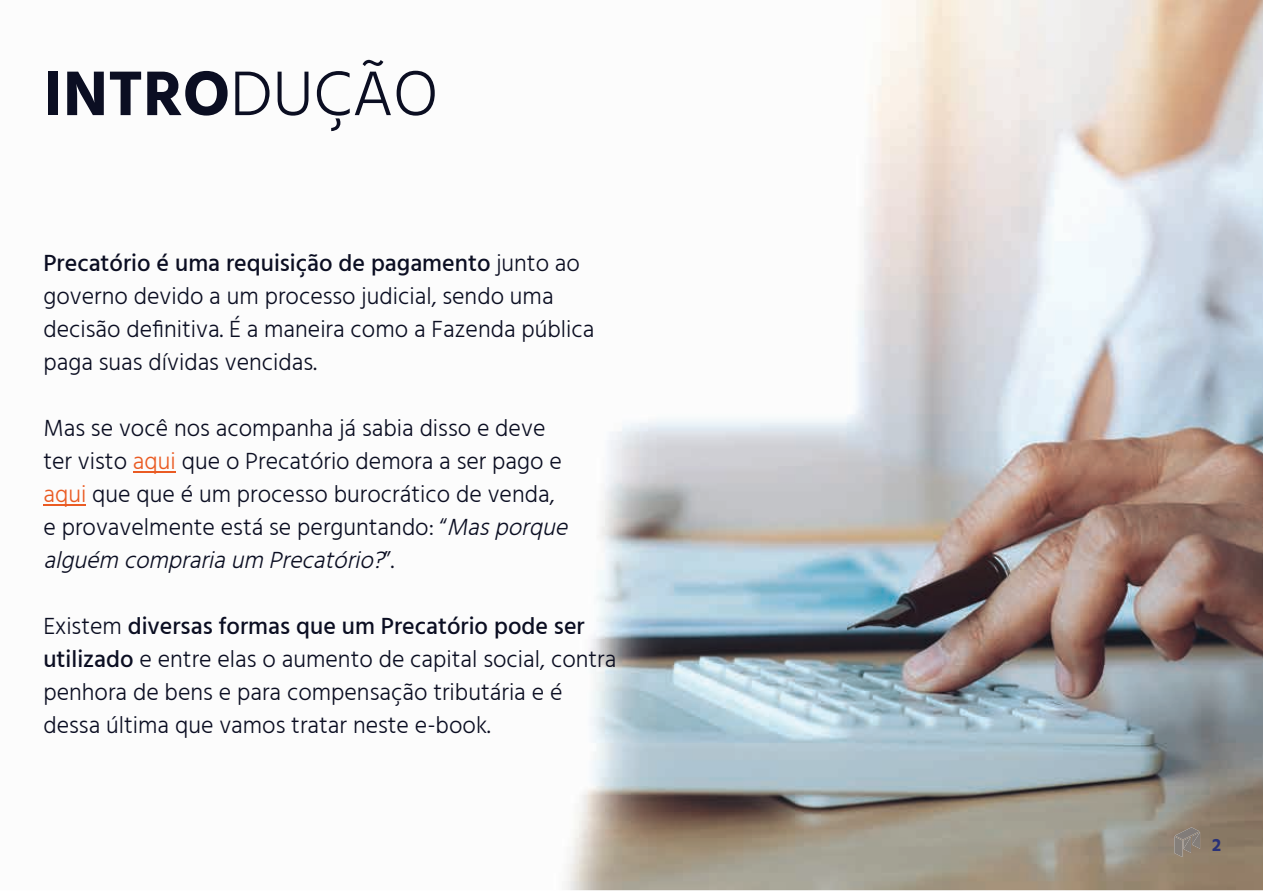
<style>
.page{position:relative;width:1263px;height:893px;background:#fff}
.page>*{position:absolute;margin:0;border:0;box-sizing:border-box;transform-origin:0 0}
.t1{font:700 64.5px "Hind Vadodara";color:#0b0e22}
.t2{font:300 24px/33px "Hind Vadodara";color:#0b0e22}
.t3{font:700 18px "Hind Vadodara";color:#293278}
.s1{font-weight:300}
.s2{font-weight:500}
.s3{color:#ea5b23}
.s4{font-style:italic}
</style>
<div class="page">
<img style="left:43px;top:0;width:1220px;height:890px">
<hr style="left:133px;top:471px;width:43px;height:1px;background:#ea5b23">
<hr style="left:43px;top:504px;width:43px;height:1px;background:#ea5b23">
<img style="left:1174px;top:836px;width:8px;height:21px">
<img style="left:1175px;top:827px;width:24px;height:13px">
<img style="left:1183px;top:849px;width:8px;height:4px">
<svg style="left:1183px;top:832px;width:9px;height:17px"></svg>
<img style="left:1192px;top:832px;width:8px;height:17px">
<h1 class="t1" style="left:43px;top:43px;width:396px">INTRO<span class="s1">DUÇÃO</span></h1>
<p class="t2" style="left:43px;top:246px;width:553px"><span class="s2">Precatório é uma requisição de pagamento</span> junto ao governo devido a um processo judicial, sendo uma decisão definitiva. É a maneira como a Fazenda pública paga suas dívidas vencidas.</p>
<p class="t2" style="left:43px;top:411px;width:532px">Mas se você nos acompanha já sabia disso e deve ter visto <span class="s3">aqui</span> que o Precatório demora a ser pago e <span class="s3">aqui</span> que que é um processo burocrático de venda,<br>e provavelmente está se perguntando: “<span class="s4">Masporque alguém comprariaum Precatório?</span>”.</p>
<p class="t2" style="left:43px;top:609px;width:574px">Existem <span class="s2">diversas formas que um Precatório pode ser utilizado</span> e entre elas o aumento de capital social, contra penhora de bens e para compensação tributária e é dessa última que vamos tratar neste e-book.</p>
<p class="t3" style="left:1212px;top:830px;width:11px">2</p>
</div>
